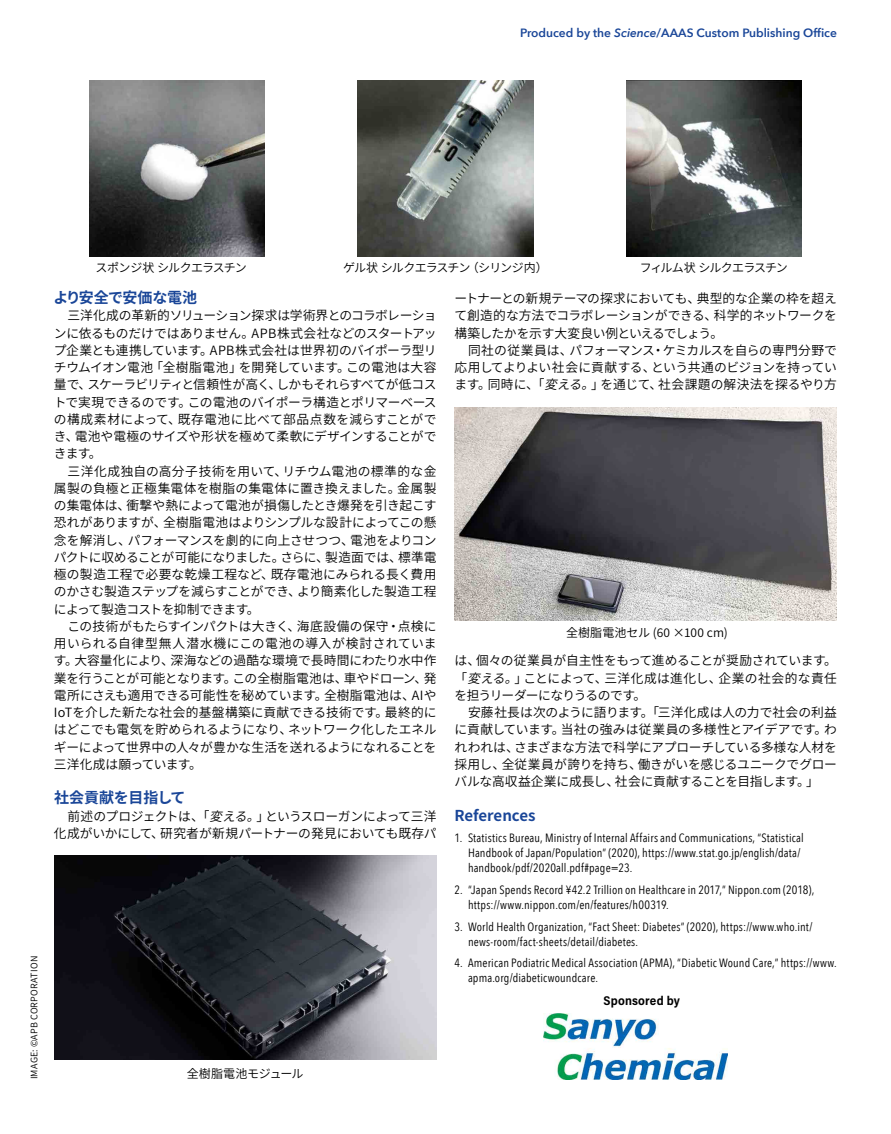
<style>
.page{position:relative;width:891px;height:1134px;background:#fff}
.page>*{position:absolute;margin:0;border:0;box-sizing:border-box;transform-origin:0 0}
.t1{font:700 15px "Source Han Sans JP";letter-spacing:-.01em;color:#1a4698}
.t2{font:12.75px/17.2px "Source Han Sans JP";letter-spacing:-.025em;color:#000;text-align:justify}
.t3{font:12.75px "Acumin Variable Concept";letter-spacing:.015em;color:#000}
.t4{font:12px/15px "Avenir Next Condensed";letter-spacing:.015em;color:#000}
.t5{font:600 12px "Avenir Next";color:#1a4698}
.t6{font:12px "Source Han Sans JP";letter-spacing:-.075em;color:#000}
.t7{font:12px "Source Han Sans JP";letter-spacing:.01em;color:#000}
.t8{font:12px "Source Han Sans JP";letter-spacing:-.05em;color:#000}
.t9{font:12px "Source Han Sans JP";letter-spacing:-.08em;color:#000}
.t10{font:12px "Source Han Sans JP";letter-spacing:-.02em;color:#000}
.t11{font:9px "Source Han Sans JP";letter-spacing:.025em;color:#000}
.s1{font-style:italic}
</style>
<div class="page">
<img style="left:543px;top:1013px;width:184px;height:66px">
<img style="left:90px;top:81px;width:175px;height:175px">
<img style="left:358px;top:81px;width:175px;height:175px">
<img style="left:626px;top:81px;width:175px;height:175px">
<img style="left:454px;top:408px;width:383px;height:213px">
<img style="left:54px;top:855px;width:382px;height:204px">
<p class="t5" style="left:520px;top:22px;width:318px">Produced by the <span class="s1">Science</span>/AAAS Custom Publishing Office</p>
<p class="t11" style="left:29px;top:1079px;width:125px;rotate:-90deg">IMAGE: ©APB CORPORATION</p>
<p class="t8" style="left:96px;top:261px;width:165px">スポンジ状 シルクエラスチン　</p>
<p class="t6" style="left:343px;top:261px;width:206px">ゲル状 シルクエラスチン（シリンジ内）</p>
<p class="t9" style="left:640px;top:261px;width:150px">フィルム状 シルクエラスチン</p>
<p class="t1" style="left:54px;top:289px;width:145px">より安全で安価な電池</p>
<p class="t2" style="left:54px;top:307px;width:384px;text-indent:14px">三洋化成の革新的ソリューション探求は学術界とのコラボレーションに依るものだけではありません。APB株式会社などのスタートアップ企業とも連携しています。APB株式会社は世界初のバイポーラ型リチウムイオン電池「全樹脂電池」を開発しています。この電池は大容量で、スケーラビリティと信頼性が高く、しかもそれらすべてが低コストで実現できるのです。この電池のバイポーラ構造とポリマーベースの構成素材によって、既存電池に比べて部品点数を減らすことができ、電池や電極のサイズや形状を極めて柔軟にデザインすることができます。</p>
<p class="t2" style="left:54px;top:462px;width:384px;text-indent:14px">三洋化成独自の高分子技術を用いて、リチウム電池の標準的な金属製の負極と正極集電体を樹脂の集電体に置き換えました。金属製の集電体は、衝撃や熱によって電池が損傷したとき爆発を引き起こす恐れがありますが、全樹脂電池はよりシンプルな設計によってこの懸念を解消し、パフォーマンスを劇的に向上させつつ、電池をよりコンパクトに収めることが可能になりました。さらに、製造面では、標準電極の製造工程で必要な乾燥工程など、既存電池にみられる長く費用のかさむ製造ステップを減らすことができ、より簡素化した製造工程によって製造コストを抑制できます。</p>
<p class="t2" style="left:54px;top:618px;width:384px;text-indent:14px">この技術がもたらすインパクトは大きく、海底設備の保守・点検に用いられる自律型無人潜水機にこの電池の導入が検討されています。大容量化により、深海などの過酷な環境で長時間にわたり水中作業を行うことが可能となります。この全樹脂電池は、車やドローン、発電所にさえも適用できる可能性を秘めています。全樹脂電池は、AIやIoTを介した新たな社会的基盤構築に貢献できる技術です。最終的にはどこでも電気を貯められるようになり、ネットワーク化したエネルギーによって世界中の人々が豊かな生活を送れるようになれることを三洋化成は願っています。</p>
<p class="t1" style="left:54px;top:789px;width:133px">社会貢献を目指して</p>
<p class="t2" style="left:54px;top:807px;width:384px;text-align:right">前述のプロジェクトは、「<span class="s1">変える。</span>」というスローガンによって三洋化成がいかにして、研究者が新規パートナーの発見においても既存パ</p>
<p class="t2" style="left:454px;top:290px;width:384px">ートナーとの新規テーマの探求においても、典型的な企業の枠を超えて創造的な方法でコラボレーションができる、科学的ネットワークを構築したかを示す大変良い例といえるでしょう。</p>
<p class="t2" style="left:454px;top:342px;width:384px;text-indent:14px">同社の従業員は、パフォーマンス・ケミカルスを自らの専門分野で応用してよりよい社会に貢献する、という共通のビジョンを持っています。同時に、「<span class="s1">変える。</span>」を通じて、社会課題の解決法を探るやり方</p>
<p class="t7" style="left:566px;top:626px;width:163px">全樹脂電池セル (60 ×100 cm)</p>
<p class="t2" style="left:454px;top:652px;width:384px">は、個々の従業員が自主性をもって進めることが奨励されています。「<span class="s1">変える。</span>」ことによって、三洋化成は進化し、企業の社会的な責任を担うリーダーになりうるのです。</p>
<p class="t2" style="left:455px;top:704px;width:384px;text-indent:14px">安藤社長は次のように語ります。「三洋化成は人の力で社会の利益に貢献しています。当社の強みは従業員の多様性とアイデアです。われわれは、さまざまな方法で科学にアプローチしている多様な人材を採用し、全従業員が誇りを持ち、働きがいを感じるユニークでグローバルな高収益企業に成長し、社会に貢献することを目指します。」</p>
<p class="t1" style="left:454px;top:807px;width:83px">References</p>
<p class="t4" style="left:468px;top:830px;width:337px;text-indent:-14px">1. Statistics Bureau, Ministry of Internal Affairs and Communications, “Statistical<br>Handbook of Japan/Population” (2020), https://www.stat.go.jp/english/data/ handbook/pdf/2020all.pdf#page=23.</p>
<p class="t4" style="left:468px;top:882px;width:348px;text-indent:-14px">2. “Japan Spends Record ¥42.2 Trillion on Healthcare in 2017,” Nippon.com (2018), https://www.nippon.com/en/features/h00319.</p>
<p class="t4" style="left:468px;top:918px;width:346px;text-indent:-14px">3. World Health Organization, “Fact Sheet: Diabetes” (2020), https://www.who.int/ news-room/fact-sheets/detail/diabetes.</p>
<p class="t4" style="left:468px;top:955px;width:370px;text-indent:-14px">4. American Podiatric Medical Association (APMA), “Diabetic Wound Care,” https://www. apma.org/diabeticwoundcare.</p>
<p class="t3" style="left:604px;top:992px;width:78px">Sponsored by</p>
<p class="t10" style="left:187px;top:1066px;width:118px">全樹脂電池モジュール</p>
</div>
